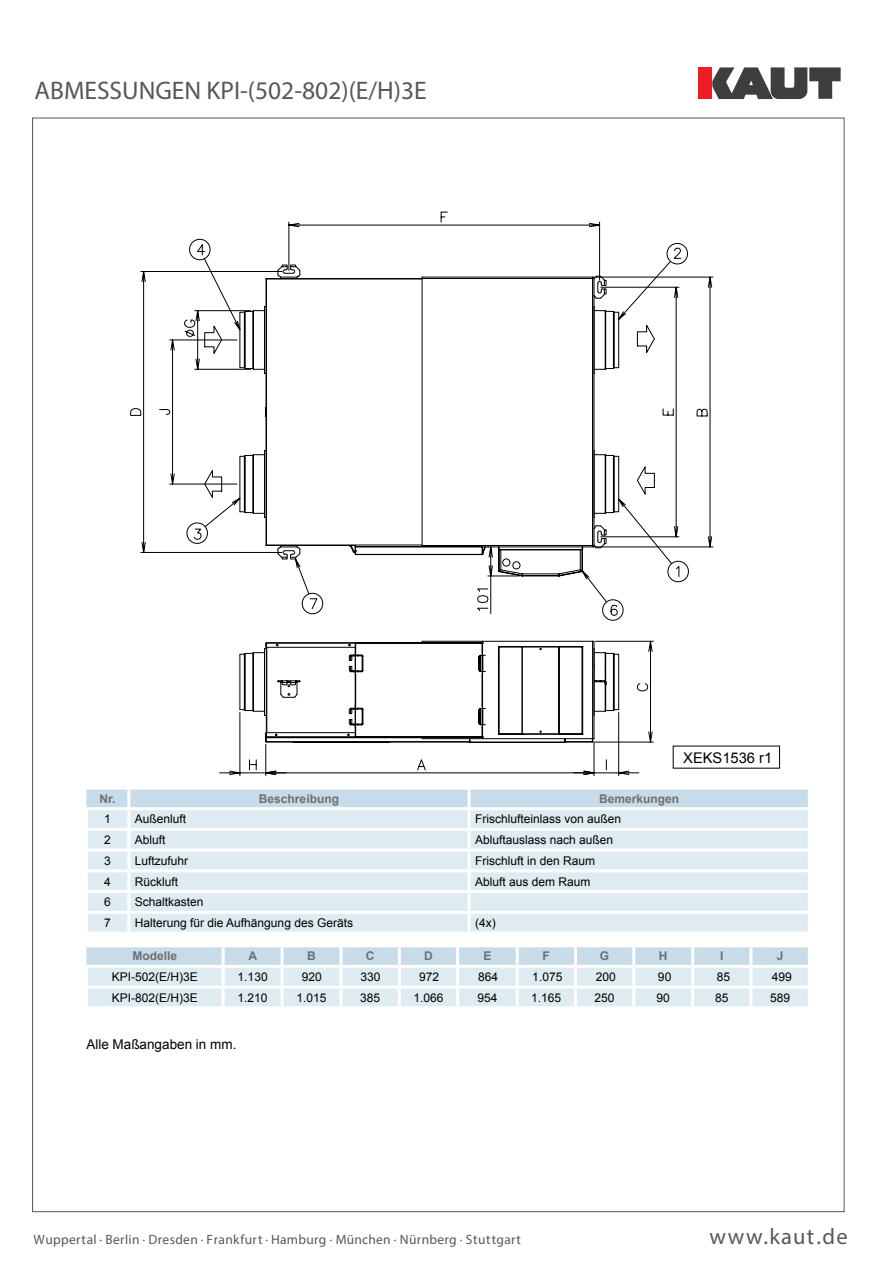
<style>
.page{position:relative;width:893px;height:1263px;background:#fff}
.page>*{position:absolute;margin:0;border:0;box-sizing:border-box;transform-origin:0 0}
.t1{font:25.5px "Myriad Pro";color:#54585d}
.t2{font:22.5px "Myriad Pro";letter-spacing:.065em;color:#54585d}
.t3{font:14.7px "Arial";color:#000}
.t4{font:13.5px "Myriad Pro";letter-spacing:.025em;color:#54585d}
.t5{font:13.5px "Arial";color:#000}
.t6{font:12px "Arial";color:#000}
.t7{font:700 12px "Arial";color:#6c6f73}
</style>
<div class="page">
<div style="left:698px;top:67px;width:14px;height:32px;background:#ee1d23"></div>
<svg style="left:712px;top:67px;width:129px;height:32px"></svg>
<svg style="left:130px;top:212px;width:583px;height:564px"></svg>
<div style="left:86px;top:790px;width:722px;height:17px;background:#c8dbe8"></div>
<div style="left:88px;top:810px;width:720px;height:121px;background:#deebf1"></div>
<hr style="left:127px;top:790px;width:3px;height:17px;background:#fff">
<hr style="left:468px;top:790px;width:3px;height:17px;background:#fff">
<hr style="left:127px;top:810px;width:3px;height:18px;background:#fff">
<hr style="left:468px;top:810px;width:3px;height:18px;background:#fff">
<hr style="left:85px;top:828px;width:44px;height:3px;background:#fff">
<hr style="left:129px;top:828px;width:340px;height:3px;background:#fff">
<hr style="left:127px;top:831px;width:3px;height:18px;background:#fff">
<hr style="left:469px;top:828px;width:342px;height:3px;background:#fff">
<hr style="left:468px;top:831px;width:3px;height:18px;background:#fff">
<hr style="left:85px;top:849px;width:44px;height:3px;background:#fff">
<hr style="left:129px;top:849px;width:340px;height:3px;background:#fff">
<hr style="left:127px;top:852px;width:3px;height:17px;background:#fff">
<hr style="left:469px;top:849px;width:342px;height:3px;background:#fff">
<hr style="left:468px;top:852px;width:3px;height:17px;background:#fff">
<hr style="left:85px;top:869px;width:44px;height:3px;background:#fff">
<hr style="left:129px;top:869px;width:340px;height:3px;background:#fff">
<hr style="left:127px;top:872px;width:3px;height:18px;background:#fff">
<hr style="left:469px;top:869px;width:342px;height:3px;background:#fff">
<hr style="left:468px;top:872px;width:3px;height:18px;background:#fff">
<hr style="left:85px;top:890px;width:44px;height:3px;background:#fff">
<hr style="left:129px;top:890px;width:340px;height:3px;background:#fff">
<hr style="left:127px;top:893px;width:3px;height:18px;background:#fff">
<hr style="left:469px;top:890px;width:342px;height:3px;background:#fff">
<hr style="left:468px;top:893px;width:3px;height:18px;background:#fff">
<hr style="left:85px;top:911px;width:44px;height:3px;background:#fff">
<hr style="left:129px;top:911px;width:340px;height:3px;background:#fff">
<hr style="left:127px;top:914px;width:3px;height:17px;background:#fff">
<hr style="left:469px;top:911px;width:342px;height:3px;background:#fff">
<hr style="left:468px;top:914px;width:3px;height:17px;background:#fff">
<svg style="left:86px;top:947px;width:722px;height:59px;background:#d7e6ee"></svg>
<hr style="left:85px;top:965px;width:138px;height:3px;background:#fff">
<hr style="left:223px;top:965px;width:59px;height:3px;background:#fff">
<hr style="left:282px;top:965px;width:59px;height:3px;background:#fff">
<hr style="left:341px;top:965px;width:58px;height:3px;background:#fff">
<hr style="left:399px;top:965px;width:59px;height:3px;background:#fff">
<hr style="left:458px;top:965px;width:59px;height:3px;background:#fff">
<hr style="left:517px;top:965px;width:58px;height:3px;background:#fff">
<hr style="left:575px;top:965px;width:59px;height:3px;background:#fff">
<hr style="left:634px;top:965px;width:59px;height:3px;background:#fff">
<hr style="left:693px;top:965px;width:58px;height:3px;background:#fff">
<hr style="left:751px;top:965px;width:60px;height:3px;background:#fff">
<hr style="left:222px;top:947px;width:3px;height:18px;background:#fff">
<hr style="left:85px;top:968px;width:3px;height:17px;background:#fff">
<hr style="left:85px;top:988px;width:3px;height:18px;background:#fff">
<hr style="left:281px;top:947px;width:3px;height:18px;background:#fff">
<hr style="left:340px;top:947px;width:3px;height:18px;background:#fff">
<hr style="left:398px;top:947px;width:3px;height:18px;background:#fff">
<hr style="left:456px;top:947px;width:3px;height:18px;background:#fff">
<hr style="left:516px;top:947px;width:3px;height:18px;background:#fff">
<hr style="left:574px;top:947px;width:3px;height:18px;background:#fff">
<hr style="left:632px;top:947px;width:3px;height:18px;background:#fff">
<hr style="left:691px;top:947px;width:3px;height:18px;background:#fff">
<hr style="left:749px;top:947px;width:3px;height:18px;background:#fff">
<hr style="left:222px;top:968px;width:3px;height:17px;background:#fff">
<hr style="left:281px;top:968px;width:3px;height:17px;background:#fff">
<hr style="left:340px;top:968px;width:3px;height:17px;background:#fff">
<hr style="left:398px;top:968px;width:3px;height:17px;background:#fff">
<hr style="left:456px;top:968px;width:3px;height:17px;background:#fff">
<hr style="left:516px;top:968px;width:3px;height:17px;background:#fff">
<hr style="left:574px;top:968px;width:3px;height:17px;background:#fff">
<hr style="left:632px;top:968px;width:3px;height:17px;background:#fff">
<hr style="left:691px;top:968px;width:3px;height:17px;background:#fff">
<hr style="left:749px;top:968px;width:3px;height:17px;background:#fff">
<hr style="left:85px;top:985px;width:138px;height:3px;background:#fff">
<hr style="left:223px;top:985px;width:59px;height:3px;background:#fff">
<hr style="left:222px;top:988px;width:3px;height:18px;background:#fff">
<hr style="left:282px;top:985px;width:59px;height:3px;background:#fff">
<hr style="left:281px;top:988px;width:3px;height:18px;background:#fff">
<hr style="left:341px;top:985px;width:58px;height:3px;background:#fff">
<hr style="left:340px;top:988px;width:3px;height:18px;background:#fff">
<hr style="left:399px;top:985px;width:59px;height:3px;background:#fff">
<hr style="left:398px;top:988px;width:3px;height:18px;background:#fff">
<hr style="left:458px;top:985px;width:59px;height:3px;background:#fff">
<hr style="left:456px;top:988px;width:3px;height:18px;background:#fff">
<hr style="left:517px;top:985px;width:58px;height:3px;background:#fff">
<hr style="left:516px;top:988px;width:3px;height:18px;background:#fff">
<hr style="left:575px;top:985px;width:59px;height:3px;background:#fff">
<hr style="left:574px;top:988px;width:3px;height:18px;background:#fff">
<hr style="left:634px;top:985px;width:59px;height:3px;background:#fff">
<hr style="left:632px;top:988px;width:3px;height:18px;background:#fff">
<hr style="left:693px;top:985px;width:58px;height:3px;background:#fff">
<hr style="left:691px;top:988px;width:3px;height:18px;background:#fff">
<hr style="left:751px;top:985px;width:60px;height:3px;background:#fff">
<hr style="left:749px;top:988px;width:3px;height:18px;background:#fff">
<h1 class="t1" style="left:35px;top:75px;width:394px">ABMESSUNGEN KPI-(502-802)(E/H)3E</h1>
<p class="t3" style="left:683px;top:748px;width:91px">XEKS1536 r1</p>
<p class="t7" style="left:100px;top:790px;width:18px">Nr.</p>
<p class="t7" style="left:259px;top:790px;width:82px">Beschreibung</p>
<p class="t7" style="left:599px;top:790px;width:82px">Bemerkungen</p>
<p class="t6" style="left:104px;top:811px;width:8px">1</p>
<p class="t6" style="left:135px;top:811px;width:53px">Außenluft</p>
<p class="t6" style="left:475px;top:811px;width:148px">Frischlufteinlass von außen</p>
<p class="t6" style="left:104px;top:832px;width:8px">2</p>
<p class="t6" style="left:135px;top:832px;width:32px">Abluft</p>
<p class="t6" style="left:475px;top:832px;width:140px">Abluftauslass nach außen</p>
<p class="t6" style="left:104px;top:853px;width:8px">3</p>
<p class="t6" style="left:135px;top:853px;width:55px">Luftzufuhr</p>
<p class="t6" style="left:475px;top:853px;width:122px">Frischluft in den Raum</p>
<p class="t6" style="left:104px;top:873px;width:8px">4</p>
<p class="t6" style="left:135px;top:873px;width:45px">Rückluft</p>
<p class="t6" style="left:475px;top:873px;width:117px">Abluft aus dem Raum</p>
<p class="t6" style="left:104px;top:894px;width:8px">6</p>
<p class="t6" style="left:135px;top:894px;width:70px">Schaltkasten</p>
<p class="t6" style="left:104px;top:915px;width:8px">7</p>
<p class="t6" style="left:135px;top:915px;width:220px">Halterung für die Aufhängung des Geräts</p>
<p class="t6" style="left:475px;top:915px;width:22px">(4x)</p>
<p class="t7" style="left:132px;top:948px;width:46px">Modelle</p>
<p class="t7" style="left:248px;top:948px;width:10px">A</p>
<p class="t7" style="left:307px;top:948px;width:10px">B</p>
<p class="t7" style="left:366px;top:948px;width:10px">C</p>
<p class="t7" style="left:424px;top:948px;width:10px">D</p>
<p class="t7" style="left:483px;top:948px;width:10px">E</p>
<p class="t7" style="left:543px;top:948px;width:9px">F</p>
<p class="t7" style="left:600px;top:948px;width:11px">G</p>
<p class="t7" style="left:659px;top:948px;width:10px">H</p>
<p class="t7" style="left:720px;top:948px;width:5px">I</p>
<p class="t7" style="left:777px;top:948px;width:8px">J</p>
<p class="t6" style="left:112px;top:969px;width:88px">KPI-502(E/H)3E</p>
<p class="t6" style="left:238px;top:969px;width:32px">1.130</p>
<p class="t6" style="left:302px;top:969px;width:22px">920</p>
<p class="t6" style="left:361px;top:969px;width:22px">330</p>
<p class="t6" style="left:419px;top:969px;width:22px">972</p>
<p class="t6" style="left:478px;top:969px;width:22px">864</p>
<p class="t6" style="left:532px;top:969px;width:32px">1.075</p>
<p class="t6" style="left:596px;top:969px;width:22px">200</p>
<p class="t6" style="left:658px;top:969px;width:15px">90</p>
<p class="t6" style="left:717px;top:969px;width:15px">85</p>
<p class="t6" style="left:772px;top:969px;width:22px">499</p>
<p class="t6" style="left:112px;top:990px;width:88px">KPI-802(E/H)3E</p>
<p class="t6" style="left:238px;top:990px;width:32px">1.210</p>
<p class="t6" style="left:297px;top:990px;width:32px">1.015</p>
<p class="t6" style="left:360px;top:990px;width:22px">385</p>
<p class="t6" style="left:413px;top:990px;width:32px">1.066</p>
<p class="t6" style="left:477px;top:990px;width:22px">954</p>
<p class="t6" style="left:531px;top:990px;width:32px">1.165</p>
<p class="t6" style="left:595px;top:990px;width:22px">250</p>
<p class="t6" style="left:656px;top:990px;width:15px">90</p>
<p class="t6" style="left:715px;top:990px;width:15px">85</p>
<p class="t6" style="left:770px;top:990px;width:22px">589</p>
<p class="t5" style="left:86px;top:1035px;width:152px">Alle Maßangaben in mm.</p>
<p class="t4" style="left:34px;top:1231px;width:489px">Wuppertal · Berlin · Dresden · Frankfurt · Hamburg · München · Nürnberg · Stuttgart</p>
<h2 class="t2" style="left:709px;top:1223px;width:140px">www.kaut.de</h2>
</div>
